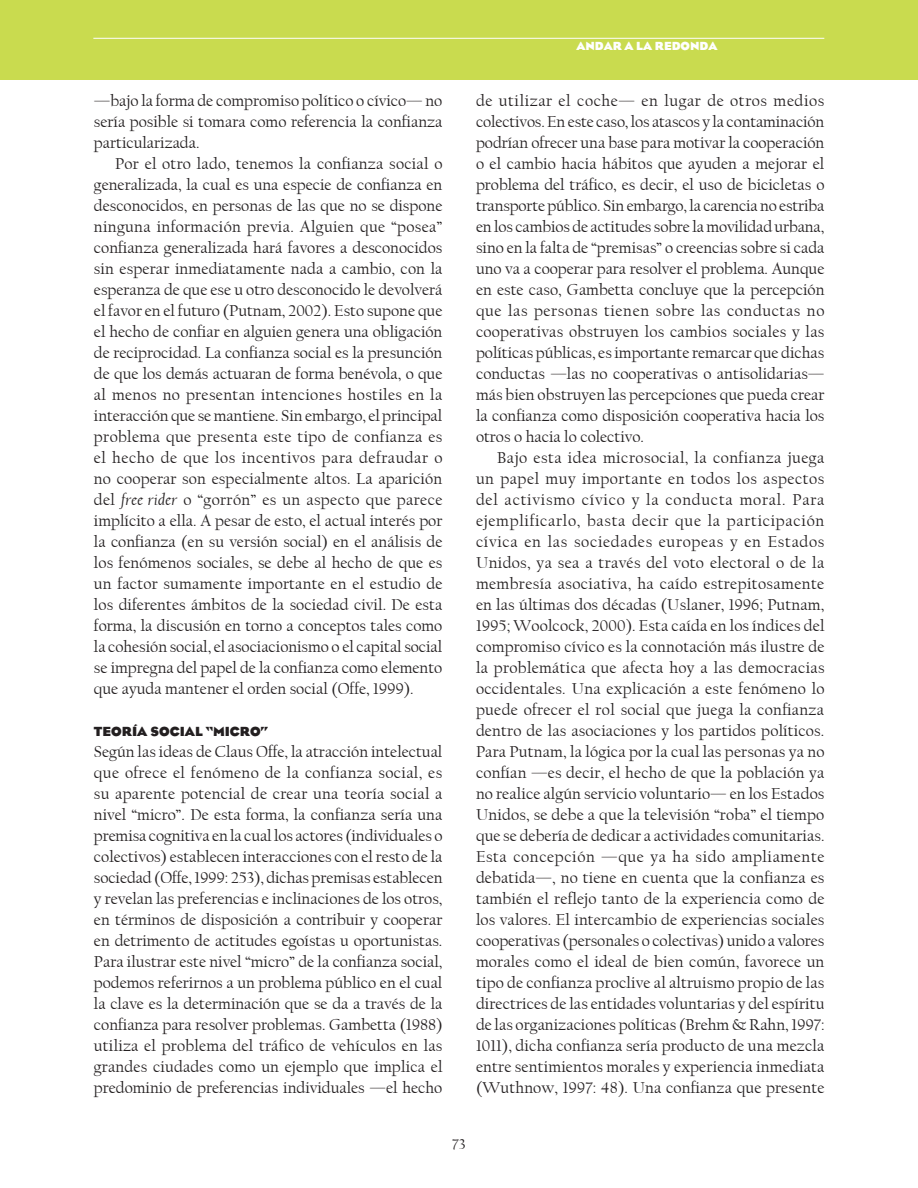
<style>
.page{position:relative;width:918px;height:1188px;background:#fff}
.page>*{position:absolute;margin:0;border:0;box-sizing:border-box;transform-origin:0 0}
.t1{font:16.5px/21px "Californian FB";color:#231f20;text-align:justify}
.t2{font:15px "Californian FB";color:#231f20}
.t3{font:700 13.5px "Eagle";color:#231f20}
.t4{font:700 12px "Eagle";color:#fff}
.s1{font-style:italic}
</style>
<div class="page">
<div style="left:0;top:0;width:918px;height:79px;background:#c9db4f"></div>
<hr style="left:93px;top:38px;width:731px;height:1px;background:#fff">
<p class="t4" style="left:576px;top:39px;width:143px">ANDAR A LA REDONDA</p>
<p class="t1" style="left:94px;top:91px;width:350px">—bajo la forma de compromiso político o cívico— no sería posible si tomara como referencia la confianza particularizada.</p>
<p class="t1" style="left:94px;top:154px;width:350px;text-indent:21px">Por el otro lado, tenemos la confianza social o generalizada, la cual es una especie de confianza en desconocidos, en personas de las que no se dispone ninguna información previa. Alguien que “posea” confianza generalizada hará favores a desconocidos sin esperar inmediatamente nada a cambio, con la esperanza de que ese u otro desconocido le devolverá el favor en el futuro (Putnam, 2002). Esto supone que el hecho de confiar en alguien genera una obligación de reciprocidad. La confianza social es la presunción de que los demás actuaran de forma benévola, o que al menos no presentan intenciones hostiles en la interacción que se mantiene. Sin embargo, el principal problema que presenta este tipo de confianza es el hecho de que los incentivos para defraudar o no cooperar son especialmente altos. La aparición del <span class="s1">free rider</span> o “gorrón” es un aspecto que parece implícito a ella. A pesar de esto, el actual interés por la confianza (en su versión social) en el análisis de los fenómenos sociales, se debe al hecho de que es un factor sumamente importante en el estudio de los diferentes ámbitos de la sociedad civil. De esta forma, la discusión en torno a conceptos tales como la cohesión social, el asociacionismo o el capital social se impregna del papel de la confianza como elemento que ayuda mantener el orden social (Offe, 1999).</p>
<p class="t3" style="left:94px;top:724px;width:20px">TEOR</p>
<p class="t3" style="left:132px;top:724px;width:28px">ÍA SOCIAL</p>
<p class="t3" style="left:206px;top:724px;width:18px">“MICRO</p>
<p class="t3" style="left:261px;top:724px;width:9px">”</p>
<p class="t1" style="left:94px;top:742px;width:350px">Según las ideas de Claus Offe, la atracción intelectual que ofrece el fenómeno de la confianza social, es su aparente potencial de crear una teoría social a nivel “micro”. De esta forma, la confianza sería una premisa cognitiva en la cual los actores (individuales o colectivos) establecen interacciones con el resto de la sociedad (Offe, 1999: 253), dichas premisas establecen y revelan las preferencias e inclinaciones de los otros, en términos de disposición a contribuir y cooperar en detrimento de actitudes egoístas u oportunistas.<br>Para ilustrar este nivel “micro” de la confianza social, podemos referirnos a un problema público en el cual la clave es la determinación que se da a través de la confianza para resolver problemas. Gambetta (1988) utiliza el problema del tráfico de vehículos en las grandes ciudades como un ejemplo que implica el predominio de preferencias individuales —el hecho</p>
<p class="t1" style="left:476px;top:90px;width:350px">de utilizar el coche— en lugar de otros medios colectivos. En este caso, los atascos y la contaminación podrían ofrecer una base para motivar la cooperación o el cambio hacia hábitos que ayuden a mejorar el problema del tráfico, es decir, el uso de bicicletas o transporte público. Sin embargo, la carencia no estriba en los cambios de actitudes sobre la movilidad urbana, sino en la falta de “premisas” o creencias sobre si cada uno va a cooperar para resolver el problema. Aunque en este caso, Gambetta concluye que la percepción que las personas tienen sobre las conductas no cooperativas obstruyen los cambios sociales y las políticas públicas, es importante remarcar que dichas conductas —las no cooperativas o antisolidarias— más bien obstruyen las percepciones que pueda crear la confianza como disposición cooperativa hacia los otros o hacia lo colectivo.</p>
<p class="t1" style="left:476px;top:447px;width:350px;text-indent:21px">Bajo esta idea microsocial, la confianza juega un papel muy importante en todos los aspectos del activismo cívico y la conducta moral. Para ejemplificarlo, basta decir que la participación cívica en las sociedades europeas y en Estados Unidos, ya sea a través del voto electoral o de la membresía asociativa, ha caído estrepitosamente en las últimas dos décadas (Uslaner, 1996; Putnam, 1995; Woolcock, 2000). Esta caída en los índices del compromiso cívico es la connotación más ilustre de la problemática que afecta hoy a las democracias occidentales. Una explicación a este fenómeno lo puede ofrecer el rol social que juega la confianza dentro de las asociaciones y los partidos políticos.<br>Para Putnam, la lógica por la cual las personas ya no confían —es decir, el hecho de que la población ya no realice algún servicio voluntario— en los Estados Unidos, se debe a que la televisión “roba” el tiempo que se debería de dedicar a actividades comunitarias.<br>Esta concepción —que ya ha sido ampliamente debatida—, no tiene en cuenta que la confianza es también el reflejo tanto de la experiencia como de los valores. El intercambio de experiencias sociales cooperativas (personales o colectivas) unido a valores morales como el ideal de bien común, favorece un tipo de confianza proclive al altruismo propio de las directrices de las entidades voluntarias y del espíritu de las organizaciones políticas (Brehm &amp; Rahn, 1997:<br>1011), dicha confianza sería producto de una mezcla entre sentimientos morales y experiencia inmediata (Wuthnow, 1997: 48). Una confianza que presente</p>
<p class="t2" style="left:452px;top:1135px;width:15px">73</p>
</div>
